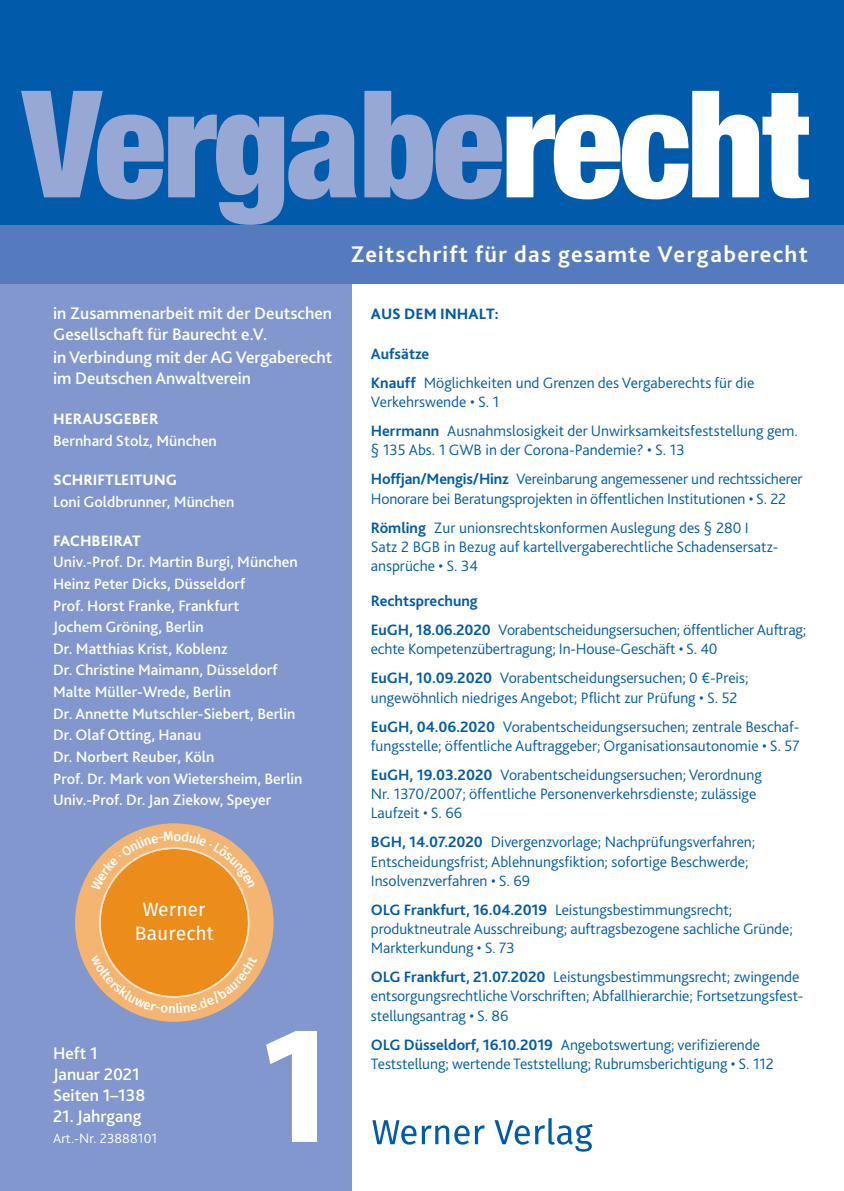
<style>
.page{position:relative;width:844px;height:1191px;background:#fff}
.page>*{position:absolute;margin:0;border:0;box-sizing:border-box;transform-origin:0 0}
.t1{font:700 170.62px "Myriad Pro";color:#fff}
.t2{font:900 condensed 149.1px "Helvetica Neue LT Std";letter-spacing:-.025em;color:#97a8d5}
.t3{font:700 23.62px "Bliss 2";letter-spacing:.055em;color:#fff}
.t4{font:19.25px/24.5px "Fira Sans";color:#fff;text-align:center}
.t5{font:500 17.5px/21px "Bliss 2";color:#fff}
.t6{font:300 15.75px/29.1px "Bliss 2";color:#015aaa}
.t7{font:500 15.75px/21.7px "Bliss 2";color:#fff}
.t8{font:800 15.75px "Bliss 2";color:#fff}
.t9{font:800 15.75px "Bliss 2";color:#015aaa}
.t10{font:300 14px "Bliss 2";letter-spacing:.005em;color:#fff}
.s1{color:#fff}
.s2{font-weight:700}
</style>
<div class="page">
<svg style="left:372px;top:1120px;width:97px;height:24px"></svg>
<svg style="left:475px;top:1125px;width:9px;height:19px"></svg>
<svg style="left:494px;top:1120px;width:35px;height:24px"></svg>
<svg style="left:535px;top:1118px;width:57px;height:33px"></svg>
<div style="left:0;top:284px;width:351px;height:907px;background:#8197cd"></div>
<div style="left:0;top:225px;width:843px;height:59px;background:#557bbe"></div>
<div style="left:0;top:0;width:843px;height:225px;background:#015aaa"></div>
<div style="left:75px;top:823px;width:198px;height:199px;background:#f4b572;border-radius:50%"></div>
<div style="left:100px;top:848px;width:149px;height:149px;background:#eb8c1b;border-radius:50%"></div>
<svg style="left:91px;top:955px;width:166px;height:58px"></svg>
<svg style="left:91px;top:831px;width:164px;height:59px"></svg>
<h2 class="t2" style="left:23px;top:52px;width:787px">Vergabe<span class="s1">recht</span></h2>
<p class="t5" style="left:53px;top:302px;width:280px">in Zusammenarbeit mit der Deutschen<br>Gesellschaft für Baurecht e.V.</p>
<p class="t5" style="left:53px;top:346px;width:280px">in Verbindung mit der AG Vergaberecht im Deutschen Anwaltverein</p>
<p class="t8" style="left:53px;top:409px;width:107px">HERAUSGEBER</p>
<p class="t7" style="left:53px;top:429px;width:165px">Bernhard Stolz, München</p>
<p class="t8" style="left:53px;top:470px;width:126px">SCHRIFTLEITUNG</p>
<p class="t7" style="left:53px;top:490px;width:183px">Loni Goldbrunner, München</p>
<p class="t8" style="left:53px;top:530px;width:89px">FACHBEIRAT</p>
<p class="t7" style="left:53px;top:551px;width:251px">Univ.-Prof. Dr. Martin Burgi, München<br>Heinz Peter Dicks, Düsseldorf<br>Prof. Horst Franke, Frankfurt<br>Jochem Gröning, Berlin<br>Dr. Matthias Krist, Koblenz<br>Dr. Christine Maimann, Düsseldorf<br>Malte Müller-Wrede, Berlin<br>Dr. Annette Mutschler-Siebert, Berlin<br>Dr. Olaf Otting, Hanau<br>Dr. Norbert Reuber, Köln<br>Prof. Dr. Mark von Wietersheim, Berlin<br>Univ.-Prof. Dr. Jan Ziekow, Speyer</p>
<p class="t4" style="left:135px;top:896px;width:80px">Werner<br>Baurecht</p>
<p class="t5" style="left:53px;top:1042px;width:94px">Heft 1<br>Januar 2021<br>Seiten 1–138</p>
<p class="t5" style="left:53px;top:1105px;width:90px">21. Jahrgang</p>
<p class="t10" style="left:53px;top:1129px;width:106px">Art.-Nr. 23888101</p>
<h1 class="t1" style="left:251px;top:973px;width:96px">1</h1>
<h3 class="t3" style="left:350px;top:239px;width:458px">Zeitschrift für das gesamte Vergaberecht</h3>
<p class="t9" style="left:371px;top:304px;width:129px">AUS DEM INHALT:</p>
<p class="t6" style="left:371px;top:339px;width:385px"><span class="s2">Aufsätze<br>Knauff</span> Möglichkeiten und Grenzen des Vergaberechts für die</p>
<p class="t6" style="left:371px;top:387px;width:428px">Verkehrswende • S. 1<br><span class="s2">Herrmann</span> Ausnahmslosigkeit der Unwirksamkeitsfeststellung gem.</p>
<p class="t6" style="left:371px;top:435px;width:433px">§ 135 Abs. 1 GWB in der Corona-Pandemie? • S. 13<br><span class="s2">Hoffjan/Mengis/Hinz</span> Vereinbarung angemessener und rechtssicherer</p>
<p class="t6" style="left:371px;top:483px;width:416px">Honorare bei Beratungsprojekten in öffentlichen Institutionen • S. 22<br><span class="s2">Römling</span> Zur unionsrechtskonformen Auslegung des § 280 I</p>
<p class="t6" style="left:371px;top:536px;width:407px;line-height:19.2px">Satz 2 BGB in Bezug auf kartellvergaberechtliche Schadensersatz&shy;ansprüche • S. 34</p>
<p class="t6" style="left:371px;top:586px;width:437px"><span class="s2">Rechtsprechung<br>EuGH, 18.06.2020</span> Vorabentscheidungsersuchen; öffentlicher Auftrag;</p>
<p class="t6" style="left:371px;top:634px;width:379px">echte Kompetenzübertragung; In-House-Geschäft • S. 40<br><span class="s2">EuGH, 10.09.2020</span> Vorabentscheidungsersuchen; 0 €-Preis;</p>
<p class="t6" style="left:371px;top:682px;width:430px">ungewöhnlich niedriges Angebot; Pflicht zur Prüfung • S. 52<br><span class="s2">EuGH, 04.06.2020</span> Vorabentscheidungsersuchen; zentrale Beschaf-</p>
<p class="t6" style="left:371px;top:731px;width:430px">fungsstelle; öffentliche Auftraggeber; Organisationsautonomie • S. 57<br><span class="s2">EuGH, 19.03.2020</span> Vorabentscheidungsersuchen; Verordnung</p>
<p class="t6" style="left:371px;top:784px;width:387px;line-height:19.1px">Nr. 1370/2007; öffentliche Personenverkehrsdienste; zulässige<br>Laufzeit • S. 66</p>
<p class="t6" style="left:371px;top:832px;width:386px;line-height:19.1px"><span class="s2">BGH, 14.07.2020</span> Divergenzvorlage; Nachprüfungsverfahren;<br>Entscheidungsfrist; Ablehnungsfiktion; sofortige Beschwerde;<br>Insolvenzverfahren • S. 69</p>
<p class="t6" style="left:371px;top:899px;width:423px;line-height:19.1px"><span class="s2">OLG Frankfurt, 16.04.2019</span> Leistungsbestimmungsrecht; produktneutrale Ausschreibung; auftragsbezogene sachliche Gründe;<br>Markterkundung • S. 73</p>
<p class="t6" style="left:371px;top:967px;width:434px;line-height:19.1px"><span class="s2">OLG Frankfurt, 21.07.2020</span> Leistungsbestimmungsrecht; zwingende entsorgungsrechtliche Vorschriften; Abfallhierarchie; Fortsetzungsfest&shy;stellungsantrag • S. 86</p>
<p class="t6" style="left:371px;top:1034px;width:404px;line-height:19.2px"><span class="s2">OLG Düsseldorf, 16.10.2019</span> Angebotswertung; verifizierende<br>Teststellung; wertende Teststellung; Rubrumsberichtigung • S. 112</p>
</div>
